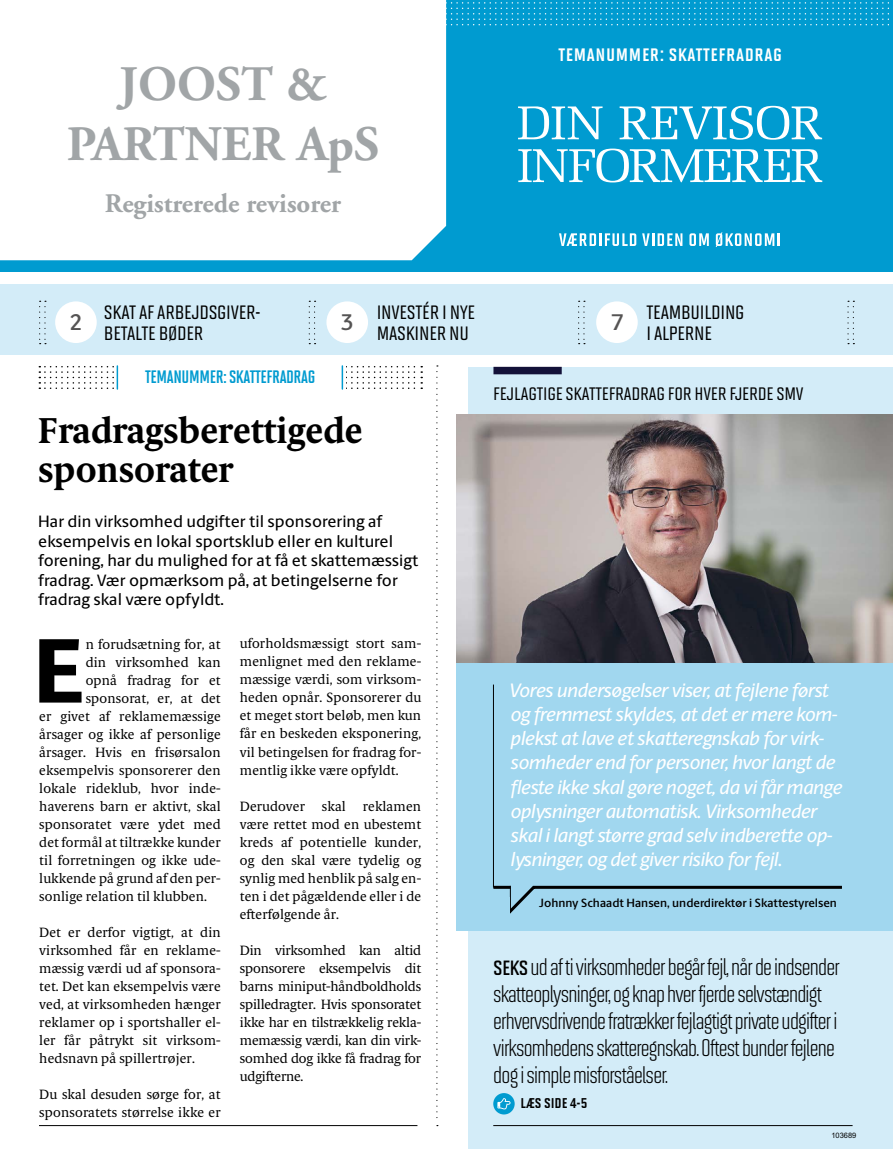
<style>
.page{position:relative;width:893px;height:1149px;background:#fff}
.page>*{position:absolute;margin:0;border:0;box-sizing:border-box;transform-origin:0 0}
.t1{font:800 91.8px "Berling Sans";color:#000}
.t2{font:700 49.5px/59.4px "Adobe Garamond";color:#a1a5a7;text-align:center}
.t3{font:700 36px/39px "Berling Serif Text";color:#000}
.t4{font:700 26.85px "Adobe Garamond";color:#a1a5a7}
.t5{font:24px/27px "Solano Gothic MVB";letter-spacing:-.03em;color:#000}
.t6{font:600 22.8px "Berling Sans";color:#555454}
.t7{font:22.5px/21px "Solano Gothic MVB Md SC";letter-spacing:-.01em;color:#000}
.t8{font:21px "Solano Gothic MVB Md SC";letter-spacing:-.01em;color:#000}
.t9{font:21px "Solano Gothic MVB Bd SC";letter-spacing:.03em;color:#fff}
.t10{font:italic 500 19.5px/24px "Berling Sans";letter-spacing:-.02em;color:#fff}
.t11{font:18px "Solano Gothic MVB Bd Cap";letter-spacing:-.02em;color:#009bd0}
.t12{font:500 16.5px/19.5px "Berling Sans";color:#000}
.t13{font:16.5px "Solano Gothic MVB Bd SC";color:#000}
.t14{font:13.5px/18px "Berling Serif Text";letter-spacing:.01em;color:#000;text-align:justify}
.t15{font:600 12px "Berling Sans";color:#000}
.t16{font:7.5px "Arial";color:#000}
.s1{font-family:"Solano Gothic MVB Sb SC"}
</style>
<div class="page">
<div style="left:468px;top:367px;width:425px;height:781px;background:#d3ecf8"></div>
<div style="left:0;top:284px;width:893px;height:70px;background:#d3ecf8"></div>
<svg style="left:847px;top:300px;width:7px;height:44px"></svg>
<svg style="left:436px;top:365px;width:2px;height:753px"></svg>
<div style="left:493px;top:367px;width:69px;height:7px;background:#131139"></div>
<hr style="left:493px;top:1124px;width:360px;height:1px;background:#000">
<hr style="left:39px;top:1124px;width:378px;height:1px;background:#000">
<svg style="left:493px;top:1092px;width:22px;height:22px"></svg>
<svg style="left:497px;top:1097px;width:13px;height:11px"></svg>
<div style="left:55px;top:301px;width:42px;height:42px;background:#fff;border-radius:50%"></div>
<svg style="left:39px;top:300px;width:7px;height:44px"></svg>
<div style="left:326px;top:301px;width:42px;height:42px;background:#fff;border-radius:50%"></div>
<svg style="left:309px;top:300px;width:7px;height:44px"></svg>
<div style="left:596px;top:301px;width:42px;height:42px;background:#fff;border-radius:50%"></div>
<svg style="left:578px;top:300px;width:7px;height:44px"></svg>
<div style="left:456px;top:644px;width:437px;height:286px;background:#a1d7ef"></div>
<hr style="left:493px;top:684px;width:1px;height:203px;background:#000">
<svg style="left:493px;top:885px;width:349px;height:29px"></svg>
<div style="left:488px;top:897px;width:22px;height:19px;background:#a1d7ef"></div>
<svg style="left:39px;top:366px;width:383px;height:23px"></svg>
<img style="left:456px;top:414px;width:437px;height:248px">
<div style="left:0;top:0;width:893px;height:271px;background:#009bd0"></div>
<div style="left:0;top:0;width:446px;height:260px;background:#fff"></div>
<svg style="left:518px;top:148px;width:304px;height:34px"></svg>
<svg style="left:518px;top:106px;width:304px;height:34px"></svg>
<svg style="left:559px;top:233px;width:77px;height:13px"></svg>
<svg style="left:642px;top:233px;width:40px;height:13px"></svg>
<svg style="left:689px;top:233px;width:20px;height:13px"></svg>
<svg style="left:716px;top:232px;width:64px;height:15px"></svg>
<svg style="left:230px;top:0;width:659px;height:25px"></svg>
<h2 class="t2" style="left:67px;top:56px;width:314px">JOOST &amp;<br>PARTNER ApS</h2>
<h3 class="t4" style="left:105px;top:189px;width:238px">Registrerede revisorer</h3>
<h3 class="t9" style="left:558px;top:42px;width:225px">TEMANUMMER: SKATTEFRADRAG</h3>
<h3 class="t6" style="left:69px;top:308px;width:15px">2</h3>
<h3 class="t7" style="left:104px;top:301px;width:158px">SKAT AF ARBEJDSGIVER-<br>BETALTE BØDER</h3>
<h3 class="t11" style="left:145px;top:367px;width:172px">TEMANUMMER: SKATTEFRADRAG</h3>
<h3 class="t7" style="left:377px;top:301px;width:100px">INVESTÉR I NYE<br>MASKINER NU</h3>
<h3 class="t6" style="left:341px;top:308px;width:15px">3</h3>
<h3 class="t7" style="left:646px;top:301px;width:100px">TEAMBUILDING<br>I ALPERNE</h3>
<h3 class="t6" style="left:611px;top:308px;width:15px">7</h3>
<h3 class="t8" style="left:493px;top:381px;width:312px">FEJLAGTIGE SKATTEFRADRAG FOR HVER FJERDE SMV</h3>
<h3 class="t3" style="left:38px;top:412px;width:326px">Fradragsberettigede sponsorater</h3>
<p class="t12" style="left:38px;top:512px;width:381px">Har din virksomhed udgifter til sponsorering af eksempelvis en lokal sportsklub eller en kulturel forening, har du mulighed for at få et skattemæssigt fradrag. Vær opmærksom på, at betingelserne for fradrag skal være opfyldt.</p>
<h1 class="t1" style="left:33px;top:614px;width:52px">E</h1>
<p class="t14" style="left:86px;top:634px;width:137px">n forudsætning for, at</p>
<p class="t14" style="left:86px;top:652px;width:137px">din virksomhed kan</p>
<p class="t14" style="left:86px;top:670px;width:137px">opnå fradrag for et</p>
<p class="t14" style="left:86px;top:688px;width:137px">sponsorat, er, at det</p>
<p class="t14" style="left:39px;top:706px;width:183px">er givet af reklamemæssige</p>
<p class="t14" style="left:39px;top:724px;width:183px">årsager og ikke af personlige</p>
<p class="t14" style="left:39px;top:742px;width:183px">årsager. Hvis en frisørsalon</p>
<p class="t14" style="left:39px;top:760px;width:183px">eksempelvis sponsorerer den</p>
<p class="t14" style="left:39px;top:778px;width:183px">lokale rideklub, hvor inde-</p>
<p class="t14" style="left:39px;top:796px;width:183px">haverens barn er aktivt, skal</p>
<p class="t14" style="left:39px;top:814px;width:183px">sponsoratet være ydet med</p>
<p class="t14" style="left:39px;top:832px;width:183px">det formål at tiltrække kunder</p>
<p class="t14" style="left:39px;top:850px;width:183px">til forretningen og ikke ude-</p>
<p class="t14" style="left:39px;top:868px;width:183px">lukkende på grund af den per-</p>
<p class="t14" style="left:39px;top:886px;width:169px">sonlige relation til klubben.</p>
<p class="t14" style="left:39px;top:922px;width:183px">Det er derfor vigtigt, at din virksomhed får en reklame&shy;mæssig værdi ud af sponsora&shy;tet. Det kan eksempelvis være ved, at virksomheden hænger reklamer op i sportshaller el&shy;ler får påtrykt sit virksom&shy;hedsnavn på spillertrøjer.</p>
<p class="t14" style="left:39px;top:1084px;width:183px">Du skal desuden sørge for, at sponsoratets størrelse ikke er</p>
<p class="t14" style="left:240px;top:634px;width:183px">uforholdsmæssigt stort sam&shy;menlignet med den reklame&shy;mæssige værdi, som virksom&shy;heden opnår. Sponsorerer du et meget stort beløb, men kun får en beskeden eksponering, vil betingelsen for fradrag for&shy;mentlig ikke være opfyldt.</p>
<p class="t14" style="left:240px;top:796px;width:67px">Derudover</p>
<p class="t14" style="left:322px;top:796px;width:25px">skal</p>
<p class="t14" style="left:240px;top:796px;width:183px;text-indent:123px">reklamen være rettet mod en ubestemt kreds af potentielle kunder, og den skal være tydelig og synlig med henblik på salg en&shy;ten i det pågældende eller i de efterfølgende år.</p>
<p class="t14" style="left:240px;top:940px;width:183px">Din virksomhed kan altid sponsorere eksempelvis dit barns miniput-håndboldholds spilledragter. Hvis sponsoratet ikke har en tilstrækkelig rekla&shy;memæssig værdi, kan din virk&shy;somhed dog ikke få fradrag for udgifterne.</p>
<p class="t10" style="left:509px;top:678px;width:335px">Vores undersøgelser viser, at fejlene først og fremmest skyldes, at det er mere kom&shy;plekst at lave et skatteregnskab for virk&shy;somheder end for personer, hvor langt de fleste ikke skal gøre noget, da vi får mange oplysninger automatisk. Virksomheder skal i langt større grad selv indberette op&shy;lysninger, og det giver risiko for fejl.</p>
<p class="t15" style="left:539px;top:895px;width:299px">Johnny Schaadt Hansen, underdirektør i Skattestyrelsen</p>
<p class="t5" style="left:493px;top:953px;width:348px"><span class="s1">SEKS</span> ud af ti virksomheder begår fejl, når de indsender skatteoplysninger, og knap hver fjerde selvstændigt erhvervsdrivende fratrækker fejlagtigt private udgifter i virksomhedens skatteregnskab. Oftest bunder fejlene dog i simple misforståelser.</p>
<p class="t13" style="left:520px;top:1092px;width:68px">LÆS SIDE 4-5</p>
<p class="t16" style="left:831px;top:1130px;width:27px">103689</p>
</div>
